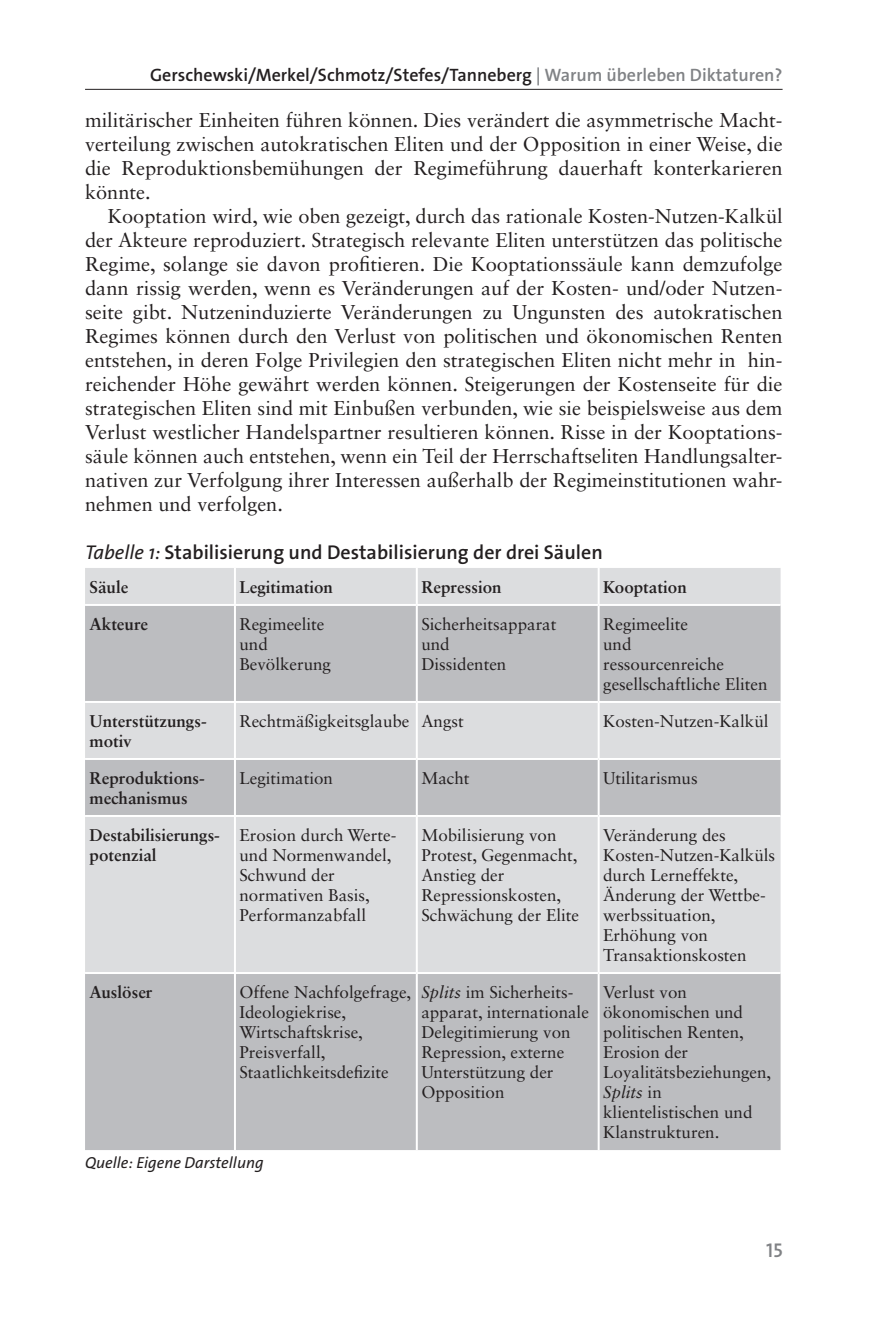
<style>
.page{position:relative;width:879px;height:1327px;background:#fff}
.page>*{position:absolute;margin:0;border:0;box-sizing:border-box;transform-origin:0 0}
.t1{font:20px/24px "Sabon LT Std";color:#231f20;text-align:justify}
.t2{font:600 20px "The Sans Os F";color:#231f20}
.t3{font:600 20px "The Sans Os F";color:#808285}
.t4{font:600 18px "The Sans Os F";color:#231f20}
.t5{font:17px/20px "Sabon LT Std";color:#231f20}
.t6{font:700 17px/20px "Sabon LT Std";color:#231f20}
.t7{font:italic 16px "The Sans Os F";color:#231f20}
.s1{color:#808285}
.s2{font-weight:400;font-style:italic}
.s3{font-style:italic}
</style>
<div class="page">
<hr style="left:85px;top:89px;width:697px;height:1px;background:#231f20">
<div style="left:85px;top:568px;width:695px;height:36px;background:#dcdddf"></div>
<svg style="left:85px;top:606px;width:695px;height:544px;background:#c8c9cc"></svg>
<hr style="left:234px;top:568px;width:2px;height:36px;background:#fff">
<hr style="left:416px;top:568px;width:2px;height:36px;background:#fff">
<hr style="left:597px;top:568px;width:2px;height:36px;background:#fff">
<hr style="left:234px;top:606px;width:2px;height:95px;background:#fff">
<hr style="left:416px;top:606px;width:2px;height:95px;background:#fff">
<hr style="left:597px;top:606px;width:2px;height:95px;background:#fff">
<hr style="left:85px;top:701px;width:332px;height:2px;background:#fff">
<hr style="left:234px;top:703px;width:2px;height:55px;background:#fff">
<hr style="left:417px;top:701px;width:181px;height:2px;background:#fff">
<hr style="left:416px;top:703px;width:2px;height:55px;background:#fff">
<hr style="left:598px;top:701px;width:182px;height:2px;background:#fff">
<hr style="left:597px;top:703px;width:2px;height:55px;background:#fff">
<hr style="left:85px;top:758px;width:332px;height:2px;background:#fff">
<hr style="left:234px;top:760px;width:2px;height:55px;background:#fff">
<hr style="left:417px;top:758px;width:181px;height:2px;background:#fff">
<hr style="left:416px;top:760px;width:2px;height:55px;background:#fff">
<hr style="left:598px;top:758px;width:182px;height:2px;background:#fff">
<hr style="left:597px;top:760px;width:2px;height:55px;background:#fff">
<hr style="left:85px;top:815px;width:332px;height:2px;background:#fff">
<hr style="left:234px;top:817px;width:2px;height:155px;background:#fff">
<hr style="left:417px;top:815px;width:181px;height:2px;background:#fff">
<hr style="left:416px;top:817px;width:2px;height:155px;background:#fff">
<hr style="left:598px;top:815px;width:182px;height:2px;background:#fff">
<hr style="left:597px;top:817px;width:2px;height:155px;background:#fff">
<hr style="left:85px;top:972px;width:332px;height:2px;background:#fff">
<hr style="left:234px;top:974px;width:2px;height:176px;background:#fff">
<hr style="left:417px;top:972px;width:181px;height:2px;background:#fff">
<hr style="left:416px;top:974px;width:2px;height:176px;background:#fff">
<hr style="left:598px;top:972px;width:182px;height:2px;background:#fff">
<hr style="left:597px;top:974px;width:2px;height:176px;background:#fff">
<p class="t4" style="left:150px;top:68px;width:634px">Gerschewski/Merkel/Schmotz/Stefes/Tanneberg <span class="s1">| Warum überleben Diktaturen?</span></p>
<p class="t1" style="left:85px;top:110px;width:699px">militärischer Einheiten führen können. Dies verändert die asymmetrische Macht&shy;verteilung zwischen autokratischen Eliten und der Opposition in einer Weise, die die Reproduktionsbemühungen der Regimeführung dauerhaft konterkarieren könnte.</p>
<p class="t1" style="left:85px;top:206px;width:699px;text-indent:23px">Kooptation wird, wie oben gezeigt, durch das rationale Kosten-Nutzen-Kalkül der Akteure reproduziert. Strategisch relevante Eliten unterstützen das politische Regime, solange sie davon profitieren. Die Kooptationssäule kann demzufolge dann rissig werden, wenn es Veränderungen auf der Kosten- und/oder Nutzen&shy;seite gibt. Nutzeninduzierte Veränderungen zu Ungunsten des autokratischen Regimes können durch den Verlust von politischen und ökonomischen Renten entstehen, in deren Folge Privilegien den strategischen Eliten nicht mehr in hin&shy;reichender Höhe gewährt werden können. Steigerungen der Kostenseite für die strategischen Eliten sind mit Einbußen verbunden, wie sie beispielsweise aus dem Verlust westlicher Handelspartner resultieren können. Risse in der Kooptations&shy;säule können auch entstehen, wenn ein Teil der Herrschaftseliten Handlungsalter&shy;nativen zur Verfolgung ihrer Interessen außerhalb der Regimeinstitutionen wahr&shy;nehmen und verfolgen.</p>
<p class="t2" style="left:85px;top:545px;width:519px"><span class="s2">Tabelle 1:</span> Stabilisierung und Destabilisierung der drei Säulen</p>
<p class="t6" style="left:90px;top:578px;width:40px">Säule</p>
<p class="t6" style="left:239px;top:578px;width:95px">Legitimation</p>
<p class="t6" style="left:421px;top:578px;width:82px">Repression</p>
<p class="t6" style="left:603px;top:578px;width:85px">Kooptation</p>
<p class="t6" style="left:90px;top:615px;width:60px">Akteure</p>
<p class="t5" style="left:239px;top:615px;width:93px">Regimeelite und<br>Bevölkerung</p>
<p class="t5" style="left:421px;top:615px;width:137px">Sicherheitsapparat und<br>Dissidenten</p>
<p class="t5" style="left:603px;top:615px;width:166px">Regimeelite<br>und<br>ressourcenreiche gesellschaftliche Eliten</p>
<p class="t6" style="left:90px;top:712px;width:119px">Unterstützungs&shy;motiv</p>
<p class="t5" style="left:239px;top:712px;width:226px">Rechtmäßigkeitsglaube Angst</p>
<p class="t5" style="left:603px;top:712px;width:167px">Kosten-Nutzen-Kalkül</p>
<p class="t6" style="left:90px;top:769px;width:117px">Reproduktions&shy;mechanismus</p>
<p class="t5" style="left:239px;top:769px;width:95px">Legitimation</p>
<p class="t5" style="left:421px;top:769px;width:50px">Macht</p>
<p class="t5" style="left:603px;top:769px;width:96px">Utilitarismus</p>
<p class="t6" style="left:90px;top:826px;width:132px">Destabilisierungs&shy;potenzial</p>
<p class="t5" style="left:239px;top:826px;width:158px">Erosion durch Werte&shy;und Normenwandel,<br>Schwund der normativen Basis,<br>Performanzabfall</p>
<p class="t5" style="left:421px;top:826px;width:159px">Mobilisierung von<br>Protest, Gegenmacht,<br>Anstieg der<br>Repressionskosten,<br>Schwächung der Elite</p>
<p class="t5" style="left:603px;top:826px;width:173px">Veränderung des<br>Kosten-Nutzen-Kalküls durch Lerneffekte,<br>Änderung der Wettbe&shy;werbssituation,<br>Erhöhung von<br>Transaktionskosten</p>
<p class="t6" style="left:90px;top:983px;width:64px">Auslöser</p>
<p class="t5" style="left:239px;top:983px;width:173px">Offene Nachfolgefrage,<br>Ideologiekrise,<br>Wirtschaftskrise,<br>Preisverfall,<br>Staatlichkeitsdefizite</p>
<p class="t5" style="left:421px;top:983px;width:169px"><span class="s3">Splits</span> im Sicherheits&shy;apparat, internationale<br>Delegitimierung von<br>Repression, externe<br>Unterstützung der<br>Opposition</p>
<p class="t5" style="left:603px;top:983px;width:170px">Verlust von ökonomischen und politischen Renten,<br>Erosion der<br>Loyalitätsbeziehungen,<br><span class="s3">Splits</span> in klientelistischen und<br>Klanstrukturen.</p>
<p class="t7" style="left:85px;top:1156px;width:180px">Quelle: Eigene Darstellung</p>
<p class="t3" style="left:766px;top:1242px;width:18px">15</p>
</div>
